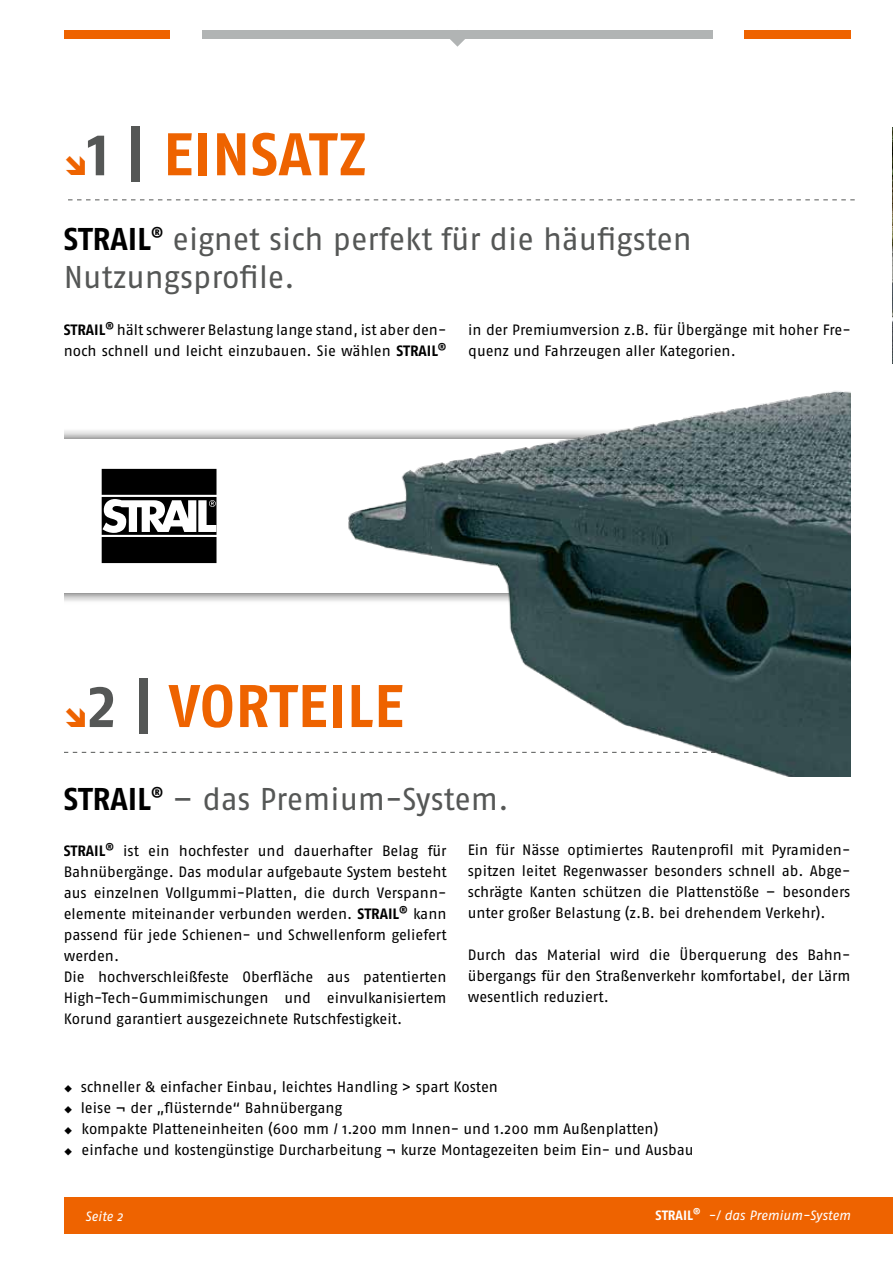
<style>
.page{position:relative;width:893px;height:1263px;background:#fff}
.page>*{position:absolute;margin:0;border:0;box-sizing:border-box;transform-origin:0 0}
.t1{font:700 60px "Fago Pro";letter-spacing:.01em;color:#ee6300}
.t2{font:31.5px/37.5px "Fago Pro";color:#555756}
.t3{font:15px/21px "Fago Pro";letter-spacing:-.005em;color:#000}
.t4{font:italic 13.5px "Fago Pro";letter-spacing:-.005em;color:#fff}
.t5{font:700 13.5px "Fago Pro";color:#fff}
.s1{color:#555756}
.s2{font-weight:700;color:#000}
.s3{font-weight:700}
</style>
<div class="page">
<div style="left:64px;top:1197px;width:829px;height:36px;background:#ee6300"></div>
<svg style="left:449px;top:38px;width:17px;height:9px"></svg>
<div style="left:64px;top:30px;width:106px;height:8px;background:#ee6300"></div>
<div style="left:202px;top:30px;width:511px;height:8px;background:#b1b4b4"></div>
<div style="left:744px;top:30px;width:106px;height:8px;background:#ee6300"></div>
<img style="left:892px;top:128px;width:1px;height:236px">
<svg style="left:68px;top:199px;width:787px;height:1px"></svg>
<svg style="left:64px;top:752px;width:265px;height:1px"></svg>
<div style="left:0;top:428px;width:805px;height:176px;background:#000;opacity:.8"></div>
<div style="left:0;top:439px;width:793px;height:153px;background:#fff"></div>
<img style="left:331px;top:391px;width:520px;height:385px">
<div style="left:0;top:0;width:64px;height:1263px;background:#fff"></div>
<svg style="left:101px;top:468px;width:116px;height:96px"></svg>
<h1 class="t1" style="left:87px;top:118px;width:281px"><span class="s1">1 |</span> EINSATZ</h1>
<h2 class="t2" style="left:64px;top:221px;width:630px"><span class="s2">STRAIL</span><sup>®</sup> eignet sich perfekt für die häufigsten<br>Nutzungsprofile.</h2>
<p class="t3" style="left:64px;top:319px;width:384px"><span class="s3">STRAIL</span><sup>®</sup> hält schwerer Belastung lange stand, ist aber den&shy;noch schnell und leicht einzubauen. Sie wählen <span class="s3">STRAIL</span><sup>®</sup></p>
<p class="t3" style="left:468px;top:319px;width:384px">in der Premiumversion z.B. für Übergänge mit hoher Fre&shy;quenz und Fahrzeugen aller Kategorien.</p>
<h1 class="t1" style="left:87px;top:670px;width:318px"><span class="s1">2 |</span> VORTEILE</h1>
<h2 class="t2" style="left:64px;top:780px;width:447px"><span class="s2">STRAIL</span><sup>®</sup> – das Premium-System.</h2>
<p class="t3" style="left:64px;top:840px;width:384px"><span class="s3">STRAIL</span><sup>®</sup> ist ein hochfester und dauerhafter Belag für Bahnübergänge. Das modular aufgebaute System besteht aus einzelnen Vollgummi-Platten, die durch Verspann&shy;elemente miteinander verbunden werden. <span class="s3">STRAIL</span><sup>®</sup> kann passend für jede Schienen- und Schwellenform geliefert werden.<br>Die hochverschleißfeste Oberfläche aus patentierten High-Tech-Gummimischungen und einvulkanisiertem Korund garantiert ausgezeichnete Rutschfestigkeit.</p>
<p class="t3" style="left:468px;top:839px;width:384px;text-align:justify">Ein für Nässe optimiertes Rautenprofil mit Pyramiden&shy;spitzen leitet Regenwasser besonders schnell ab. Abge&shy;schrägte Kanten schützen die Plattenstöße – besonders unter großer Belastung (z.B. bei drehendem Verkehr).</p>
<p class="t3" style="left:468px;top:944px;width:384px;text-align:justify">Durch das Material wird die Überquerung des Bahn&shy;übergangs für den Straßenverkehr komfortabel, der Lärm wesentlich reduziert.</p>
<p class="t3" style="left:64px;top:1077px;width:436px">◆ schneller &amp; einfacher Einbau, leichtes Handling &gt; spart Kosten</p>
<p class="t3" style="left:64px;top:1098px;width:280px">◆ leise ¬ der „flüsternde“ Bahnübergang</p>
<p class="t3" style="left:64px;top:1119px;width:596px">◆ kompakte Platteneinheiten (600 mm / 1.200 mm Innen- und 1.200 mm Außenplatten)</p>
<p class="t3" style="left:64px;top:1140px;width:631px">◆ einfache und kostengünstige Durcharbeitung ¬ kurze Montagezeiten beim Ein- und Ausbau</p>
<p class="t5" style="left:656px;top:1207px;width:46px">STRAIL<sup>®</sup></p>
<p class="t4" style="left:85px;top:1208px;width:39px">Seite 2</p>
<p class="t4" style="left:708px;top:1207px;width:144px">-/ das Premium-System</p>
</div>
